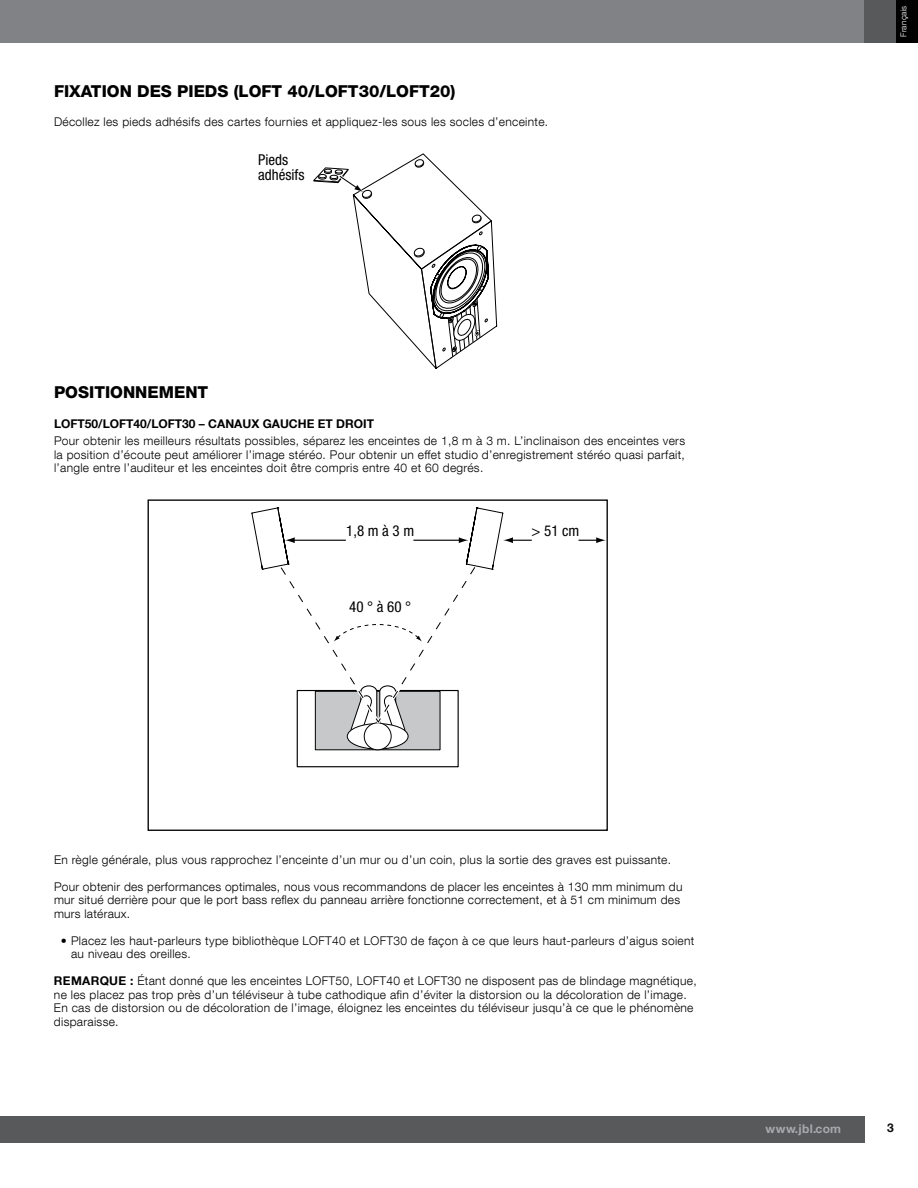
<style>
.page{position:relative;width:918px;height:1188px;background:#fff}
.page>*{position:absolute;margin:0;border:0;box-sizing:border-box;transform-origin:0 0}
.t1{font:800 16.5px "Helvetica Neue";color:#000}
.t2{font:condensed 15px/15px "Helvetica Neue";color:#000}
.t3{font:300 12px/13.5px "Helvetica Neue LT Com";letter-spacing:.025em;color:#000}
.t4{font:700 12px "Helvetica Neue LT Com";color:#000}
.t5{font:700 12px "Helvetica Neue LT Com";letter-spacing:.025em;color:#a7a9ac}
.t6{font:700 12px "Helvetica Neue LT Com";color:#0a0a0b}
.t7{font:300 8.25px "Helvetica Neue LT Com";letter-spacing:.025em;color:#fff}
.s1{font-weight:700}
</style>
<div class="page">
<div style="left:0;top:1116px;width:864px;height:27px;background:#58595b"></div>
<div style="left:0;top:0;width:864px;height:43px;background:#808285"></div>
<div style="left:864px;top:0;width:33px;height:43px;background:#58595b"></div>
<div style="left:896px;top:0;width:22px;height:43px;background:#000"></div>
<svg style="left:314px;top:153px;width:183px;height:216px"></svg>
<div style="left:148px;top:499px;width:460px;height:332px;border:1px solid #000"></div>
<div style="left:297px;top:690px;width:162px;height:77px;border:1px solid #000"></div>
<div style="left:315px;top:691px;width:125px;height:59px;background:#c7c8ca"></div>
<svg style="left:347px;top:724px;width:61px;height:25px"></svg>
<div style="left:347px;top:723px;width:62px;height:26px;border:1px solid #000;border-radius:50%"></div>
<div style="left:364px;top:723px;width:27px;height:27px;background:#fff;border-radius:50%"></div>
<div style="left:364px;top:722px;width:28px;height:28px;border:1px solid #000;border-radius:50%"></div>
<svg style="left:579px;top:537px;width:27px;height:6px"></svg>
<svg style="left:251px;top:507px;width:281px;height:231px"></svg>
<h1 class="t1" style="left:54px;top:81px;width:96px">FIXATION DES</h1>
<h1 class="t1" style="left:177px;top:81px;width:22px">PIEDS</h1>
<h1 class="t1" style="left:234px;top:81px;width:223px">(LOFT 40/LOFT30/LOFT20)</h1>
<p class="t3" style="left:54px;top:115px;width:496px">Décollez les pieds adhésifs des cartes fournies et appliquez-les sous les socles d’enceinte.</p>
<p class="t2" style="left:258px;top:152px;width:48px">Pieds adhésifs</p>
<h1 class="t1" style="left:54px;top:382px;width:82px">POSITIONNE</h1>
<h1 class="t1" style="left:159px;top:382px;width:51px">MENT</h1>
<p class="t4" style="left:54px;top:416px;width:322px">LOFT50/LOFT40/LOFT30 – CANAUX GAUCHE ET DROIT</p>
<p class="t3" style="left:54px;top:434px;width:633px;text-align:justify">Pour obtenir les meilleurs résultats possibles, séparez les enceintes de 1,8 m à 3 m. L’inclinaison des enceintes vers la position d’écoute peut améliorer l’image stéréo. Pour obtenir un effet studio d’enregistrement stéréo quasi parfait, l’angle entre l’auditeur et les enceintes doit être compris entre 40 et 60 degrés.</p>
<p class="t2" style="left:346px;top:523px;width:69px">1,8 m à 3 m</p>
<p class="t2" style="left:349px;top:599px;width:63px">40 ° à 60 °</p>
<p class="t2" style="left:532px;top:523px;width:49px">&gt; 51 cm</p>
<p class="t7" style="left:898px;top:37px;width:33px;rotate:-90deg">Français</p>
<p class="t3" style="left:54px;top:853px;width:619px">En règle générale, plus vous rapprochez l’enceinte d’un mur ou d’un coin, plus la sortie des graves est puissante.</p>
<p class="t3" style="left:54px;top:880px;width:630px">Pour obtenir des performances optimales, nous vous recommandons de placer les enceintes à 130 mm minimum du mur situé derrière pour que le port bass reflex du panneau arrière fonctionne correctement, et à 51 cm minimum des murs latéraux.</p>
<p class="t3" style="left:71px;top:934px;width:625px;text-indent:-10px">• Placez les haut-parleurs type bibliothèque LOFT40 et LOFT30 de façon à ce que leurs haut-parleurs d’aigus soient au niveau des oreilles.</p>
<p class="t3" style="left:54px;top:974px;width:644px"><span class="s1">REMARQUE :</span> Étant donné que les enceintes LOFT50, LOFT40 et LOFT30 ne disposent pas de blindage magnétique, ne les placez pas trop près d’un téléviseur à tube cathodique afin d’éviter la distorsion ou la décoloration de l’image.<br>En cas de distorsion ou de décoloration de l’image, éloignez les enceintes du téléviseur jusqu’à ce que le phénomène disparaisse.</p>
<p class="t5" style="left:765px;top:1121px;width:77px">www.jbl.com</p>
<p class="t6" style="left:887px;top:1120px;width:8px">3</p>
</div>
